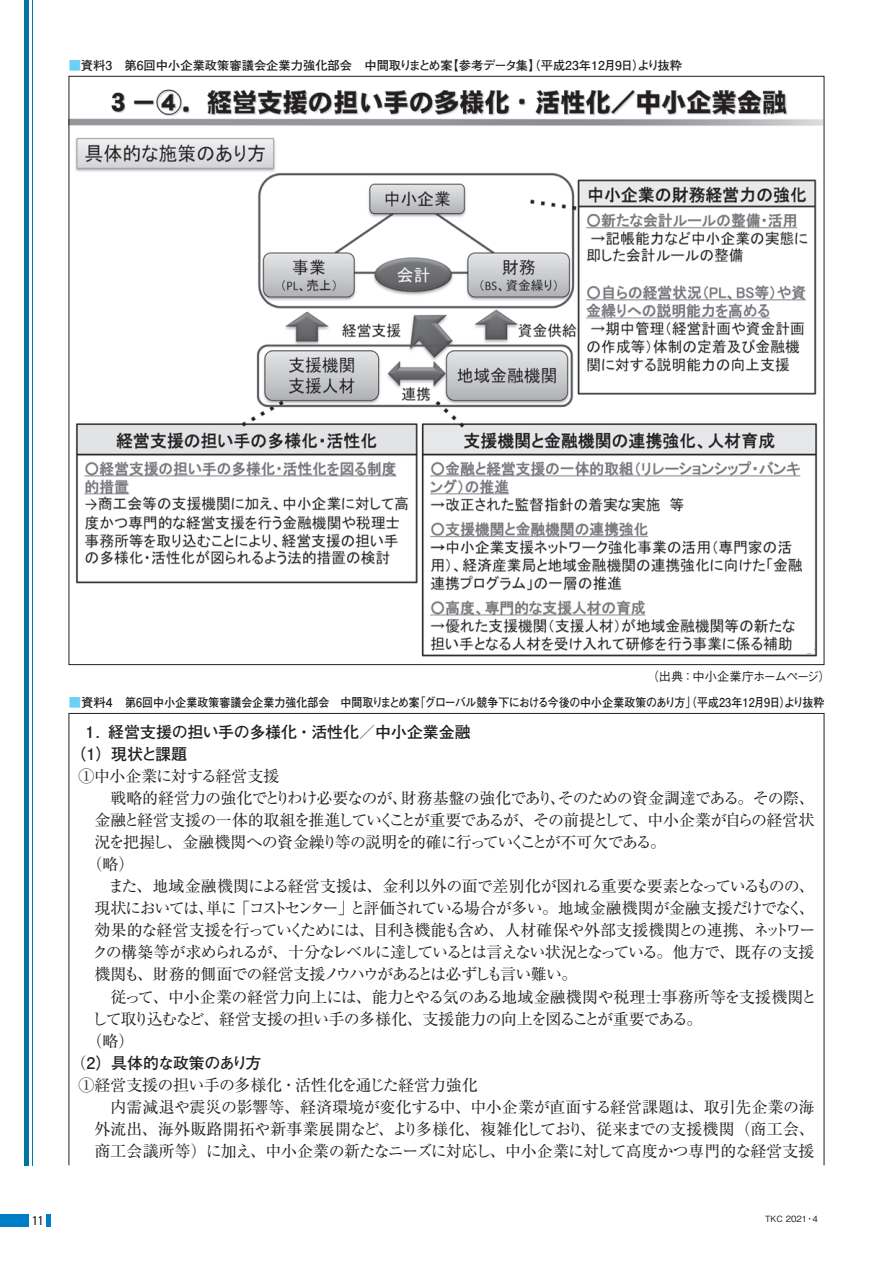
<style>
.page{position:relative;width:893px;height:1263px;background:#fff}
.page>*{position:absolute;margin:0;border:0;box-sizing:border-box;transform-origin:0 0}
.t1{font:15.9px/22px "Ryumin Pr 5";letter-spacing:-.035em;color:#231f20}
.t2{font:15.9px/22px "Ryumin Pr 5";letter-spacing:-.01em;color:#231f20}
.t3{font:15.9px/22px "Ryumin Pr 5";color:#231f20;text-align:right}
.t4{font:15.9px "Ryumin Pr 5";letter-spacing:-.07em;color:#231f20}
.t5{font:15.9px "Ryumin Pr 5";letter-spacing:-.08em;color:#231f20}
.t6{font:700 15.9px "Futo Go B101 Pr 5";color:#231f20}
.t7{font:700 15.9px "Futo Go B101 Pr 5";letter-spacing:-.065em;color:#231f20}
.t8{font:15.9px "Ryumin Pr 5";letter-spacing:-.21em;color:#231f20}
.t9{font:15.9px "Ryumin Pr 5";letter-spacing:-.075em;color:#231f20}
.t10{font:15.9px "Ryumin Pro";color:#231f20}
.t11{font:condensed 12.75px "Univers";color:#231f20}
.t12{font:700 12.3px "Futo Go B101 Pr 5";color:#231f20}
.t13{font:700 12.3px "Futo Go B101 Pr 5";color:#231f20;scale:.89 1}
.t14{font:500 12.3px "Gothic BBB Pro";letter-spacing:-.055em;color:#231f20}
.t15{font:500 8.55px "Gothic BBB Pro";color:#231f20}
.s1{color:#6bcff6}
.s2{font-family:"Ryumin Pr 5";font-weight:400}
</style>
<div class="page">
<hr style="left:25px;top:0;width:4px;height:1165px;background:#0076a3">
<hr style="left:32px;top:0;width:1px;height:1165px;background:#0076a3">
<svg style="left:68px;top:713px;width:756px;height:453px"></svg>
<img style="left:71px;top:89px;width:751px;height:568px">
<div style="left:798px;top:637px;width:16px;height:16px;background:#fff"></div>
<div style="left:0;top:1214px;width:29px;height:13px;background:#007ec5"></div>
<hr style="left:46px;top:1214px;width:4px;height:13px;background:#007ec5">
<p class="t12" style="left:446px;top:55px;width:237px">【参考データ集】（平成23年12月日9 より抜粋</p>
<p class="t12" style="left:632px;top:55px;width:14px">）</p>
<p class="t12" style="left:69px;top:55px;width:385px"><span class="s1">■</span>資料　3 第6回中小企業政策審議会企業力強化部会　中間取りまとめ案</p>
<p class="t11" style="left:32px;top:1212px;width:13px">11</p>
<p class="t14" style="left:647px;top:666px;width:186px">（出典：中小企業庁ホームページ(</p>
<p class="t13" style="left:415px;top:693px;width:462px">「グローバル競争下における今後の中小企業政策のあり方」（平成23年12月日9 より抜粋</p>
<p class="t13" style="left:780px;top:693px;width:14px">）</p>
<p class="t12" style="left:69px;top:693px;width:352px"><span class="s1">■</span>資料　4 第6回中小企業政策審議会企業力強化部会　中間取りまとめ案</p>
<p class="t6" style="left:108px;top:719px;width:364px">経営支援の担い手の多様化・活性化／中小企業金融</p>
<p class="t6" style="left:82px;top:719px;width:32px">１．</p>
<p class="t6" style="left:70px;top:741px;width:119px">（ ）1 現状と課題</p>
<p class="t1" style="left:78px;top:764px;width:202px">①中小企業に対する経営支援</p>
<p class="t1" style="left:401px;top:786px;width:415px">財務基盤の強化でありそのための資金調達である。その際、</p>
<p class="t1" style="left:94px;top:786px;width:722px;text-indent:16px">戦略的経営力の強化でとりわけ必要なのが、<br>金融と経営支援の一体的取組を推進していくことが重要であるが、その前提として、中小企業が自らの経営状況を把握し、金融機関への資金繰り等の説明を的確に行っていくことが不可欠である。</p>
<p class="t10" style="left:78px;top:851px;width:57px">　（略(</p>
<p class="t1" style="left:108px;top:874px;width:708px;text-align:right">また、地域金融機関による経営支援は、金利以外の面で差別化が図れる重要な要素となっているものの、、</p>
<p class="t1" style="left:550px;top:786px;width:17px">、</p>
<p class="t1" style="left:350px;top:896px;width:454px">と評価されている場合が多い。地域金融機関が金融支援だけでなく</p>
<p class="t9" style="left:94px;top:896px;width:144px">現状においては単に</p>
<p class="t8" style="left:234px;top:896px;width:121px">「コストセンター」</p>
<p class="t1" style="left:198px;top:896px;width:17px">、</p>
<p class="t4" style="left:94px;top:918px;width:722px">効果的な経営支援を行っていくためには、目利き機能も含め、人材確保や外部支援機関との連携、ネットワー</p>
<p class="t5" style="left:93px;top:940px;width:723px">クの構築等が求められるが、十分なレベルに達しているとは言えない状況となっている。他方で、既存の支援</p>
<p class="t1" style="left:137px;top:962px;width:442px">、財務的側面での経営支援ノウハウがあるとは必ずしも言い難い。</p>
<p class="t1" style="left:94px;top:962px;width:47px">機関も</p>
<p class="t1" style="left:92px;top:984px;width:727px;text-indent:18px">従って、中小企業の経営力向上には、能力とやる気のある地域金融機関や税理士事務所等を支援機関として取り込むなど、経営支援の担い手の多様化、支援能力の向上を図ることが重要である。</p>
<p class="t10" style="left:78px;top:1028px;width:57px">　（略(</p>
<p class="t7" style="left:71px;top:1050px;width:192px"><span class="s2">（</span>）2 具体的な政策のあり方</p>
<p class="t1" style="left:78px;top:1073px;width:401px">①経営支援の担い手の多様化・活性化を通じた経営力強化</p>
<p class="t3" style="left:110px;top:1095px;width:706px">内需減退や震災の影響等、経済環境が変化する中、中小企業が直面する経営課題は、取引先企業の海、従来までの支援機関（商工会、</p>
<p class="t2" style="left:94px;top:1117px;width:722px">外流出、海外販路開拓や新事業展開など、より多様化、複雑化しており<br>商工会議所等）に加え、中小企業の新たなニーズに対応し、中小企業に対して高度かつ専門的な経営支援</p>
<p class="t15" style="left:765px;top:1212px;width:44px">TKC 2021</p>
<p class="t15" style="left:812px;top:1212px;width:7px">4</p>
<p class="t15" style="left:806px;top:1212px;width:10px">・</p>
</div>
